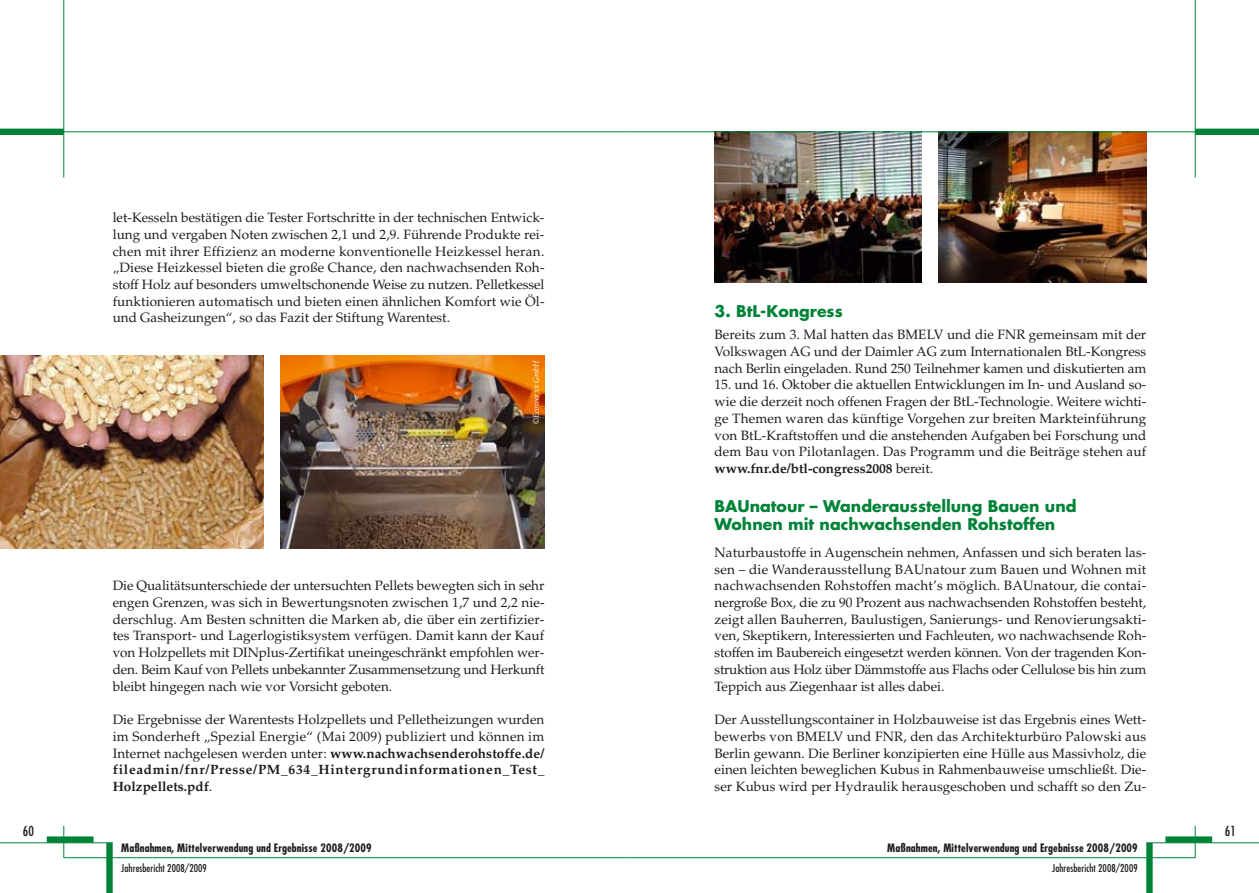
<style>
.page{position:relative;width:1259px;height:893px;background:#fff}
.page>*{position:absolute;margin:0;border:0;box-sizing:border-box;transform-origin:0 0}
.t1{font:700 15.75px/18px "Futura";color:#008338}
.t2{font:13.5px/16.8px "Palatino";color:#1b1c20;text-align:justify}
.t3{font:condensed 13.5px "Futura";color:#1b1c20}
.t4{font:700 condensed 11.25px "Futura";letter-spacing:.01em;color:#1b1c20}
.t5{font:condensed 10.5px "Futura";letter-spacing:.01em;color:#1b1c20}
.t6{font:italic 8.25px "Palatino";color:#fff}
.s1{font-weight:700}
</style>
<div class="page">
<img style="left:714px;top:132px;width:208px;height:150px">
<img style="left:939px;top:132px;width:207px;height:150px">
<hr style="left:1194px;top:0;width:1px;height:178px;background:#008338">
<hr style="left:1146px;top:842px;width:113px;height:1px;background:#008338">
<hr style="left:629px;top:857px;width:566px;height:1px;background:#008338">
<div style="left:1195px;top:129px;width:64px;height:6px;background:#008338"></div>
<hr style="left:629px;top:131px;width:630px;height:1px;background:#008338">
<div style="left:1146px;top:843px;width:6px;height:50px;background:#008338"></div>
<div style="left:1165px;top:836px;width:47px;height:7px;background:#008338"></div>
<hr style="left:1194px;top:826px;width:1px;height:32px;background:#008338">
<hr style="left:63px;top:0;width:1px;height:178px;background:#008338">
<hr style="left:0;top:131px;width:629px;height:1px;background:#008338">
<hr style="left:0;top:842px;width:113px;height:1px;background:#008338">
<hr style="left:63px;top:857px;width:566px;height:1px;background:#008338">
<div style="left:0;top:129px;width:64px;height:6px;background:#008338"></div>
<div style="left:106px;top:843px;width:7px;height:50px;background:#008338"></div>
<div style="left:47px;top:836px;width:47px;height:7px;background:#008338"></div>
<hr style="left:63px;top:826px;width:1px;height:32px;background:#008338">
<img style="left:0;top:356px;width:264px;height:192px">
<img style="left:281px;top:356px;width:263px;height:192px">
<p class="t2" style="left:113px;top:211px;width:433px">let-Kesseln bestätigen die Tester Fortschritte in der technischen Entwick&shy;lung und vergaben Noten zwischen 2,1 und 2,9. Führende Produkte rei&shy;chen mit ihrer Effizienz an moderne konventionelle Heizkessel heran. „Diese Heizkessel bieten die große Chance, den nachwachsenden Roh&shy;stoff Holz auf besonders umweltschonende Weise zu nutzen. Pelletkessel funktionieren automatisch und bieten einen ähnlichen Komfort wie Öl&shy;und Gasheizungen“, so das Fazit der Stiftung Warentest.</p>
<p class="t6" style="left:532px;top:424px;width:66px;rotate:-90deg">©Ecoworxx GmbH</p>
<p class="t2" style="left:113px;top:579px;width:433px">Die Qualitätsunterschiede der untersuchten Pellets bewegten sich in sehr engen Grenzen, was sich in Bewertungsnoten zwischen 1,7 und 2,2 nie&shy;derschlug. Am Besten schnitten die Marken ab, die über ein zertifizier&shy;tes Transport- und Lagerlogistiksystem verfügen. Damit kann der Kauf von Holzpellets mit DINplus-Zertifikat uneingeschränkt empfohlen wer&shy;den. Beim Kauf von Pellets unbekannter Zusammensetzung und Herkunft bleibt hingegen nach wie vor Vorsicht geboten.</p>
<p class="t2" style="left:113px;top:713px;width:433px">Die Ergebnisse der Warentests Holzpellets und Pelletheizungen wurden im Sonderheft „Spezial Energie“ (Mai 2009) publiziert und können im Internet nachgelesen werden unter: <span class="s1">www.nachwachsenderohstoffe.de/ fileadmin/fnr/Presse/PM_634_Hintergrundinformationen_Test_ Holzpellets.pdf</span>.</p>
<p class="t1" style="left:714px;top:303px;width:130px">3. BtL-Kongress</p>
<p class="t2" style="left:714px;top:328px;width:433px">Bereits zum 3. Mal hatten das BMELV und die FNR gemeinsam mit der Volkswagen AG und der Daimler AG zum Internationalen BtL-Kongress nach Berlin eingeladen. Rund 250 Teilnehmer kamen und diskutierten am</p>
<p class="t2" style="left:714px;top:378px;width:433px">15. und 16. Oktober die aktuellen Entwicklungen im In- und Ausland so&shy;wie die derzeit noch offenen Fragen der BtL-Technologie. Weitere wichti&shy;ge Themen waren das künftige Vorgehen zur breiten Markteinführung von BtL-Kraftstoffen und die anstehenden Aufgaben bei Forschung und dem Bau von Pilotanlagen. Das Programm und die Beiträge stehen auf <span class="s1">www.fnr.de/btl-congress2008</span> bereit.</p>
<p class="t1" style="left:714px;top:499px;width:363px">BAUnatour – Wanderausstellung Bauen und<br>Wohnen mit nachwachsenden Rohstoffen</p>
<p class="t2" style="left:714px;top:545px;width:433px">Naturbaustoffe in Augenschein nehmen, Anfassen und sich beraten las&shy;sen – die Wanderausstellung BAUnatour zum Bauen und Wohnen mit nachwachsenden Rohstoffen macht’s möglich. BAUnatour, die contai&shy;nergroße Box, die zu 90 Prozent aus nachwachsenden Rohstoffen besteht, zeigt allen Bauherren, Baulustigen, Sanierungs- und Renovierungsakti&shy;ven, Skeptikern, Interessierten und Fachleuten, wo nachwachsende Roh&shy;stoffen im Baubereich eingesetzt werden können. Von der tragenden Kon&shy;struktion aus Holz über Dämmstoffe aus Flachs oder Cellulose bis hin zum Teppich aus Ziegenhaar ist alles dabei.</p>
<p class="t2" style="left:714px;top:713px;width:433px">Der Ausstellungscontainer in Holzbauweise ist das Ergebnis eines Wett&shy;bewerbs von BMELV und FNR, den das Architekturbüro Palowski aus Berlin gewann. Die Berliner konzipierten eine Hülle aus Massivholz, die einen leichten beweglichen Kubus in Rahmenbauweise umschließt. Die&shy;ser Kubus wird per Hydraulik herausgeschoben und schafft so den Zu-</p>
<p class="t3" style="left:23px;top:825px;width:13px">60</p>
<p class="t3" style="left:1225px;top:825px;width:13px">61</p>
<p class="t4" style="left:121px;top:843px;width:252px">Maßnahmen, Mittelverwendung und Ergebnisse 2008/2009</p>
<p class="t5" style="left:121px;top:863px;width:87px">Jahresbericht 2008/2009</p>
<p class="t4" style="left:887px;top:843px;width:252px">Maßnahmen, Mittelverwendung und Ergebnisse 2008/2009</p>
<p class="t5" style="left:1052px;top:863px;width:87px">Jahresbericht 2008/2009</p>
</div>
